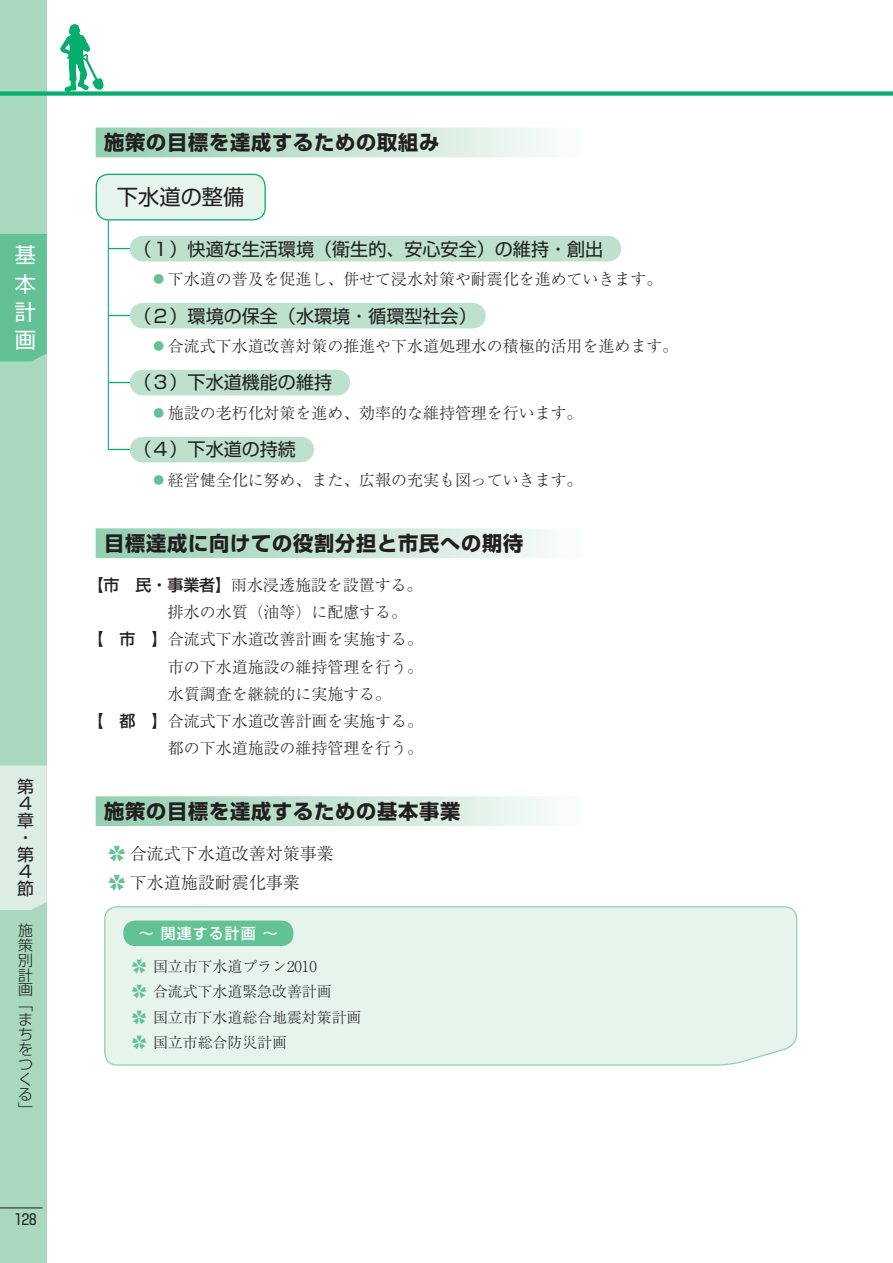
<style>
.page{position:relative;width:893px;height:1263px;background:#fff}
.page>*{position:absolute;margin:0;border:0;box-sizing:border-box;transform-origin:0 0}
.t1{font:21.3px "Shin Go Pro";color:#231f20}
.t2{font:21.3px/28.3px "Shin Go Pro";color:#fff;text-align:justify}
.t3{font:700 20.25px "Shin Go Pro";letter-spacing:.04em;color:#231f20}
.t4{font:18px "Shin Go Pro";color:#231f20}
.t5{font:300 16.95px/28.7px "Ryumin Pro";color:#231f20}
.t6{font:16.95px/17px "Shin Go Pro";color:#231f20}
.t7{font:300 15.9px "Ryumin Pro";color:#231f20}
.t8{font:300 14.85px/25.5px "Ryumin Pro";color:#231f20}
.t9{font:300 14.85px/14.9px "Shin Go Pro";color:#231f20}
.t10{font:500 14.85px "Shin Go Pro";letter-spacing:.075em;color:#fff}
.t11{font:14.85px "Shin Go Pro";color:#231f20}
.s1{color:#62c295}
.s2{font-family:"Shin Go Pro";font-weight:500}
</style>
<div class="page">
<div style="left:0;top:0;width:47px;height:1263px;background:#a8d8be"></div>
<div style="left:0;top:234px;width:47px;height:127px;background:#62c295"></div>
<div style="left:0;top:91px;width:893px;height:5px;background:#06ae6e"></div>
<hr style="left:0;top:1208px;width:43px;height:1px;background:#231f20">
<div style="left:0;top:765px;width:47px;height:145px;background:#dceee3"></div>
<div style="left:17px;top:778px;width:17px;height:119px;background:#dceee3"></div>
<svg style="left:60px;top:24px;width:44px;height:68px"></svg>
<hr style="left:108px;top:213px;width:1px;height:237px;background:#06ae6e">
<div style="left:96px;top:128px;width:489px;height:29px;background:linear-gradient(to right,#92cfae,#fcfdfb)"></div>
<hr style="left:108px;top:248px;width:453px;height:1px;background:#06ae6e">
<div style="left:142px;top:236px;width:465px;height:25px;background:#bde1cc"></div>
<svg style="left:607px;top:236px;width:1px;height:25px"></svg>
<hr style="left:108px;top:315px;width:317px;height:1px;background:#06ae6e">
<div style="left:142px;top:303px;width:330px;height:25px;background:#bde1cc"></div>
<svg style="left:472px;top:303px;width:1px;height:25px"></svg>
<hr style="left:108px;top:382px;width:182px;height:1px;background:#06ae6e">
<div style="left:142px;top:370px;width:194px;height:25px;background:#bde1cc"></div>
<svg style="left:336px;top:370px;width:1px;height:25px"></svg>
<hr style="left:108px;top:449px;width:146px;height:1px;background:#06ae6e">
<div style="left:142px;top:437px;width:158px;height:25px;background:#bde1cc"></div>
<svg style="left:300px;top:437px;width:1px;height:25px"></svg>
<div style="left:96px;top:528px;width:489px;height:30px;background:linear-gradient(to right,#92cfae,#fcfdfb)"></div>
<div style="left:96px;top:796px;width:489px;height:30px;background:linear-gradient(to right,#92cfae,#fcfdfb)"></div>
<div style="left:96px;top:174px;width:169px;height:46px;background:#e7f4ec;border-radius:12px"></div>
<div style="left:96px;top:174px;width:170px;height:46px;border:1px solid #06ae6e;border-radius:12px"></div>
<div style="left:104px;top:906px;width:694px;height:160px;background:#e7f4ec"></div>
<div style="left:123px;top:920px;width:170px;height:26px;background:#62c295;border-radius:12px"></div>
<h1 class="t2" style="left:15px;top:238px;width:22px">基本計画</h1>
<p class="t6" style="left:17px;top:776px;width:18px">第<br>４章・第<br>４節</p>
<p class="t9" style="left:26px;top:908px;width:8px">施策</p>
<p class="t9" style="left:18px;top:951px;width:16px">別計画「まちをつくる」</p>
<p class="t11" style="left:14px;top:1207px;width:24px">128</p>
<p class="t3" style="left:104px;top:126px;width:337px">施策の目標を達成するための取組み</p>
<h1 class="t1" style="left:117px;top:180px;width:129px">下水道の整備</h1>
<p class="t4" style="left:133px;top:234px;width:471px">（１）快適な生活環境（衛生的、安心安全）の維持・創出</p>
<p class="t7" style="left:151px;top:267px;width:513px"><span class="s1">⿟</span>下水道の普及を促進し、併せて浸水対策や耐震化を進めていきます。</p>
<p class="t4" style="left:133px;top:301px;width:345px">（２）環境の保全（水環境・循環型社会）</p>
<p class="t7" style="left:151px;top:334px;width:529px"><span class="s1">⿟</span>合流式下水道改善対策の推進や下水道処理水の積極的活用を進めます。</p>
<p class="t4" style="left:133px;top:368px;width:200px">（３）下水道機能の維持</p>
<p class="t7" style="left:151px;top:400px;width:433px"><span class="s1">⿟</span>施設の老朽化対策を進め、効率的な維持管理を行います。</p>
<p class="t4" style="left:133px;top:435px;width:164px">（４）下水道の持続</p>
<p class="t7" style="left:151px;top:467px;width:433px"><span class="s1">⿟</span>経営健全化に努め、また、広報の充実も図っていきます。</p>
<p class="t3" style="left:104px;top:527px;width:421px">目標達成に向けての役割分担と市民への期待</p>
<p class="t7" style="left:88px;top:573px;width:336px"><span class="s2">【市　民・事業者】</span>雨水浸透施設を設置する。</p>
<p class="t7" style="left:168px;top:600px;width:241px">排水の水質（油等）に配慮する。</p>
<p class="t7" style="left:88px;top:627px;width:337px"><span class="s2">【　市　】</span>合流式下水道改善計画を実施する。</p>
<p class="t7" style="left:168px;top:654px;width:257px">市の下水道施設の維持管理を行う。</p>
<p class="t7" style="left:168px;top:681px;width:225px">水質調査を継続的に実施する。</p>
<p class="t7" style="left:88px;top:708px;width:337px"><span class="s2">【　都　】</span>合流式下水道改善計画を実施する。</p>
<p class="t7" style="left:168px;top:735px;width:257px">都の下水道施設の維持管理を行う。</p>
<p class="t3" style="left:104px;top:795px;width:358px">施策の目標を達成するための基本事業</p>
<p class="t5" style="left:108px;top:838px;width:227px"><span class="s1">⿅</span> 合流式下水道改善対策事業<span class="s1">⿅</span> 下水道施設耐震化事業</p>
<p class="t10" style="left:139px;top:921px;width:141px">～関連する計画～</p>
<p class="t8" style="left:132px;top:952px;width:231px"><span class="s1">⿅</span> 国立市下水道プラン2010<br><span class="s1">⿅</span> 合流式下水道緊急改善計画<br><span class="s1">⿅</span> 国立市下水道総合地震対策計画<span class="s1">⿅</span> 国立市総合防災計画</p>
</div>
